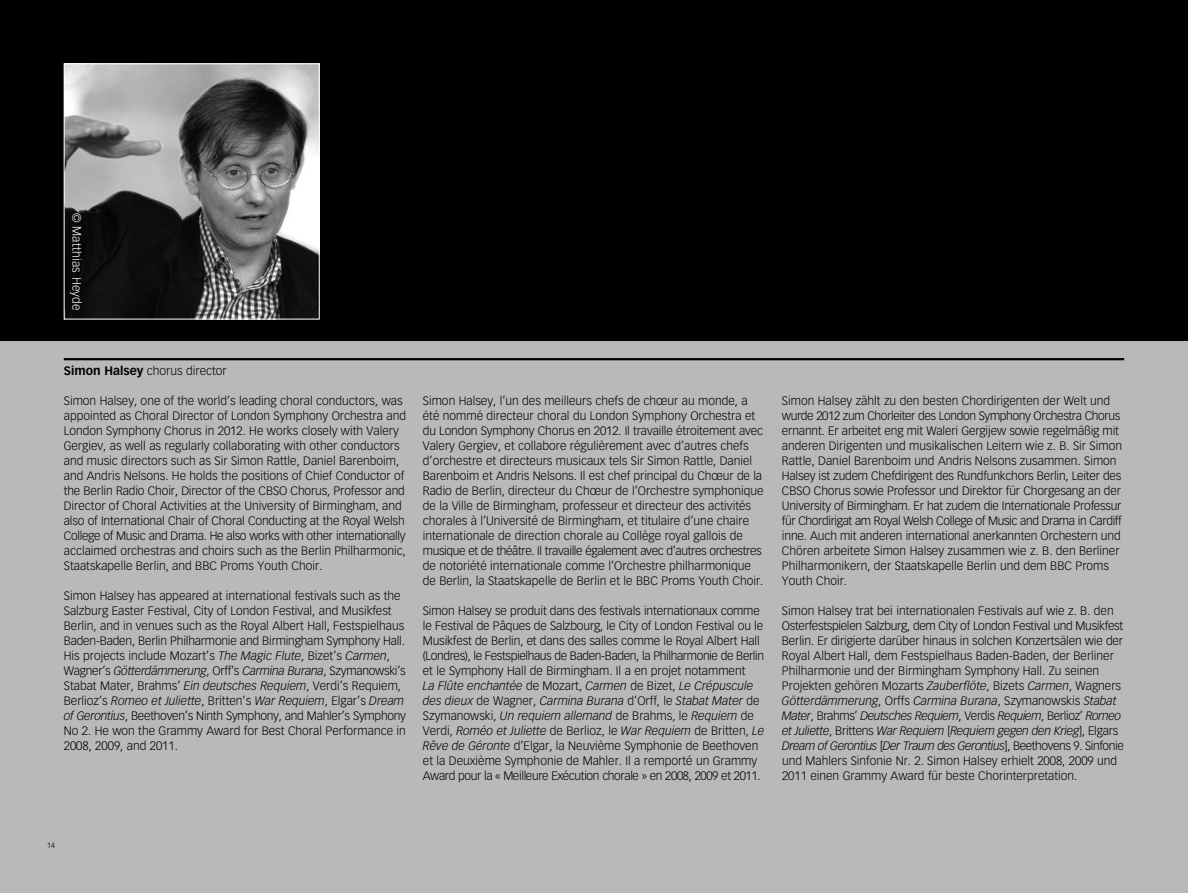
<style>
.page{position:relative;width:1188px;height:893px;background:#fff}
.page>*{position:absolute;margin:0;border:0;box-sizing:border-box;transform-origin:0 0}
.t1{font:300 12px/15px "Vectora LT Pro";color:#000}
.t2{font:300 12px "Vectora LT Pro";letter-spacing:.02em;color:#fff}
.t3{font:300 7.5px "Vectora LT Pro";color:#000}
.s1{font-weight:700}
.s2{font-style:italic}
</style>
<div class="page">
<div style="left:0;top:0;width:1188px;height:892px;background:#b9b9ba"></div>
<div style="left:0;top:0;width:1188px;height:340px;background:#000"></div>
<hr style="left:64px;top:358px;width:1060px;height:2px;background:#000">
<img style="left:66px;top:65px;width:252px;height:252px">
<div style="left:64px;top:63px;width:256px;height:256px;border:1px solid #fff"></div>
<p class="t2" style="left:84px;top:213px;width:100px;rotate:90deg">© Matthias Heyde</p>
<p class="t1" style="left:64px;top:363px;width:165px"><span class="s1">Simon Halsey</span> chorus director</p>
<p class="t1" style="left:64px;top:393px;width:344px">Simon Halsey, one of the world’s leading choral conductors, was appointed as Choral Director of London Symphony Orchestra and London Symphony Chorus in 2012. He works closely with Valery Gergiev, as well as regularly collaborating with other conductors and music directors such as Sir Simon Rattle, Daniel Barenboim, and Andris Nelsons. He holds the positions of Chief Conductor of the Berlin Radio Choir, Director of the CBSO Chorus, Professor and Director of Choral Activities at the University of Birmingham, and also of International Chair of Choral Conducting at the Royal Welsh College of Music and Drama. He also works with other internationally acclaimed orchestras and choirs such as the Berlin Philharmonic, Staatskapelle Berlin, and BBC Proms Youth Choir.</p>
<p class="t1" style="left:64px;top:588px;width:344px">Simon Halsey has appeared at international festivals such as the Salzburg Easter Festival, City of London Festival, and Musikfest Berlin, and in venues such as the Royal Albert Hall, Festspielhaus Baden-Baden, Berlin Philharmonie and Birmingham Symphony Hall.<br>His projects include Mozart’s <span class="s2">The Magic Flute</span>, Bizet’s <span class="s2">Carmen</span>, Wagner’s <span class="s2">Götterdämmerung</span>, Orff’s <span class="s2">Carmina Burana</span>, Szymanowski’s Stabat Mater, Brahms’ <span class="s2">Ein deutsches Requiem</span>, Verdi’s Requiem, Berlioz’s <span class="s2">Romeo et Juliette</span>, Britten’s <span class="s2">War Requiem</span>, Elgar’s <span class="s2">Dream of Gerontius</span>, Beethoven’s Ninth Symphony, and Mahler’s Symphony No 2. He won the Grammy Award for Best Choral Performance in 2008, 2009, and 2011.</p>
<p class="t1" style="left:423px;top:393px;width:342px">Simon Halsey, l’un des meilleurs chefs de chœur au monde, a été nommé directeur choral du London Symphony Orchestra et du London Symphony Chorus en 2012. Il travaille étroitement avec Valery Gergiev, et collabore régulièrement avec d’autres chefs d’orchestre et directeurs musicaux tels Sir Simon Rattle, Daniel Barenboim et Andris Nelsons. Il est chef principal du Chœur de la Radio de Berlin, directeur du Chœur de l’Orchestre symphonique de la Ville de Birmingham, professeur et directeur des activités chorales à l’Université de Birmingham, et titulaire d’une chaire internationale de direction chorale au Collège royal gallois de musique et de théâtre. Il travaille également avec d’autres orchestres de notoriété internationale comme l’Orchestre philharmonique de Berlin, la Staatskapelle de Berlin et le BBC Proms Youth Choir.</p>
<p class="t1" style="left:423px;top:603px;width:343px">Simon Halsey se produit dans des festivals internationaux comme le Festival de Pâques de Salzbourg, le City of London Festival ou le Musikfest de Berlin, et dans des salles comme le Royal Albert Hall (Londres), le Festspielhaus de Baden-Baden, la Philharmonie de Berlin et le Symphony Hall de Birmingham. Il a en projet notamment<br><span class="s2">La Flûte enchantée</span> de Mozart, <span class="s2">Carmen</span> de Bizet, <span class="s2">Le Crépuscule des dieux</span> de Wagner, <span class="s2">Carmina Burana</span> d’Orff, le <span class="s2">Stabat Mater</span> de Szymanowski, <span class="s2">Un requiem allemand</span> de Brahms, le <span class="s2">Requiem</span> de Verdi, <span class="s2">Roméo et Juliette</span> de Berlioz, le <span class="s2">War Requiem</span> de Britten, <span class="s2">Le Rêve de Géronte</span> d’Elgar, la Neuvième Symphonie de Beethoven et la Deuxième Symphonie de Mahler. Il a remporté un Grammy Award pour la « Meilleure Exécution chorale » en 2008, 2009 et 2011.</p>
<p class="t1" style="left:782px;top:393px;width:342px">Simon Halsey zählt zu den besten Chordirigenten der Welt und wurde 2012 zum Chorleiter des London Symphony Orchestra Chorus ernannt. Er arbeitet eng mit Waleri Gergijew sowie regelmäßig mit anderen Dirigenten und musikalischen Leitern wie z. B. Sir Simon Rattle, Daniel Barenboim und Andris Nelsons zusammen. Simon Halsey ist zudem Chefdirigent des Rundfunkchors Berlin, Leiter des CBSO Chorus sowie Professor und Direktor für Chorgesang an der University of Birmingham. Er hat zudem die Internationale Professur für Chordirigat am Royal Welsh College of Music and Drama in Cardiff inne. Auch mit anderen international anerkannten Orchestern und Chören arbeitete Simon Halsey zusammen wie z. B. den Berliner Philharmonikern, der Staatskapelle Berlin und dem BBC Proms Youth Choir.</p>
<p class="t1" style="left:782px;top:603px;width:343px">Simon Halsey trat bei internationalen Festivals auf wie z. B. den Osterfestspielen Salzburg, dem City of London Festival und Musikfest Berlin. Er dirigierte darüber hinaus in solchen Konzertsälen wie der Royal Albert Hall, dem Festspielhaus Baden-Baden, der Berliner Philharmonie und der Birmingham Symphony Hall. Zu seinen Projekten gehören Mozarts <span class="s2">Zauberflöte</span>, Bizets <span class="s2">Carmen</span>, Wagners <span class="s2">Götterdämmerung</span>, Orffs <span class="s2">Carmina Burana</span>, Szymanowskis <span class="s2">Stabat Mater</span>, Brahms’ <span class="s2">Deutsches Requiem</span>, Verdis <span class="s2">Requiem</span>, Berlioz’ <span class="s2">Romeo et Juliette</span>, Brittens <span class="s2">War Requiem</span> [<span class="s2">Requiem gegen den Krieg</span>], Elgars <span class="s2">Dream of Gerontius</span> [<span class="s2">Der Traum des Gerontius</span>], Beethovens 9. Sinfonie und Mahlers Sinfonie Nr. 2. Simon Halsey erhielt 2008, 2009 und 2011 einen Grammy Award für beste Chorinterpretation.</p>
<p class="t3" style="left:47px;top:841px;width:9px">14</p>
</div>
